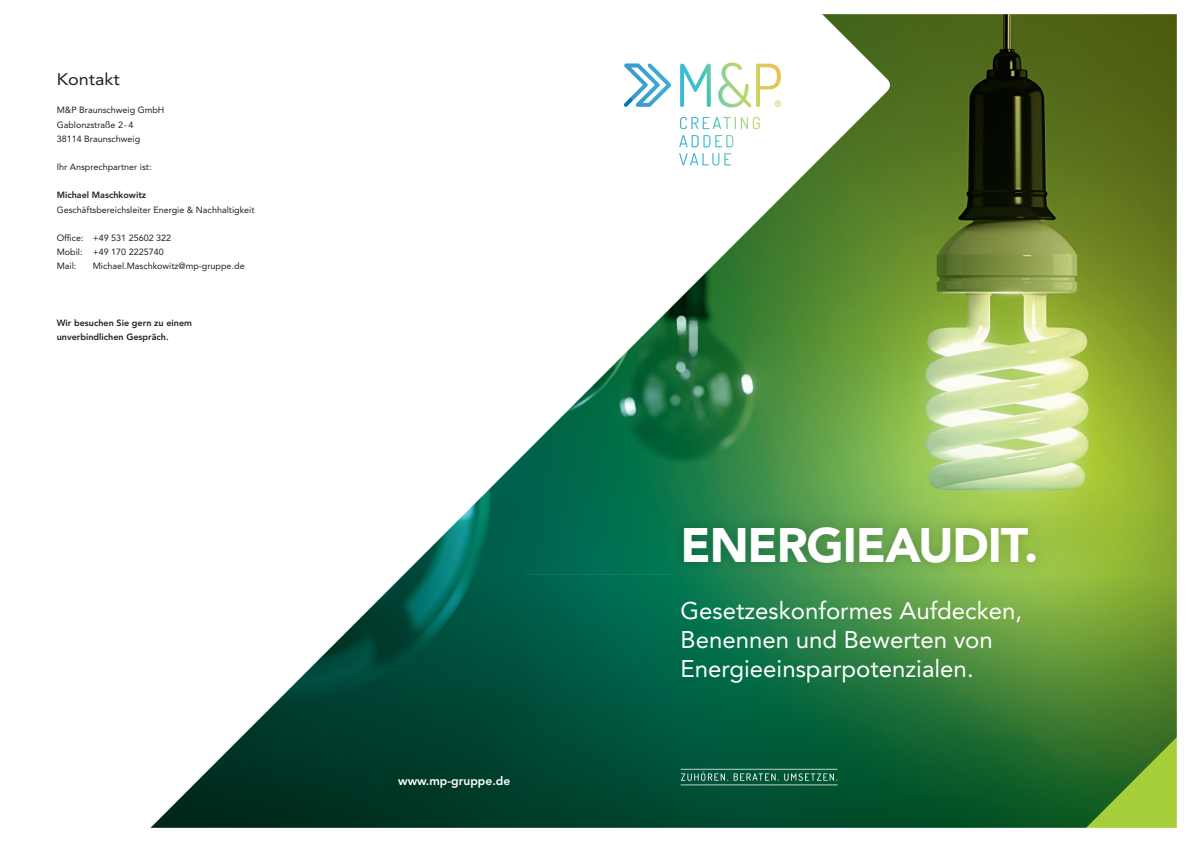
<style>
.page{position:relative;width:1191px;height:842px;background:#fff}
.page>*{position:absolute;margin:0;border:0;box-sizing:border-box;transform-origin:0 0}
.t1{font:900 48px "Avenir LT Std";letter-spacing:-.025em;color:#fff}
.t2{font:24px/28.8px "Avenir LT Std";color:#fff}
.t3{font:16.6px "Avenir LT Std";color:#231f20;scale:1.08 1}
.t4{font:800 12px "Avenir LT Std";color:#fff}
.t5{font:9px/14.2px "Avenir LT Std";color:#231f20}
.t6{font:800 9px/14.2px "Avenir LT Std";color:#231f20}
</style>
<div class="page">
<img style="left:150px;top:14px;width:1027px;height:814px">
<h3 class="t3" style="left:57px;top:70px;width:60px">Kontakt</h3>
<p class="t5" style="left:57px;top:103px;width:109px">M&amp;P Braunschweig GmbH<br>Gablonzstraße 2 - 4<br>38114 Braunschweig</p>
<p class="t5" style="left:57px;top:160px;width:96px">Ihr Ansprechpartner ist:</p>
<p class="t6" style="left:57px;top:188px;width:91px">Michael Maschkowitz</p>
<p class="t5" style="left:57px;top:202px;width:199px">Geschäftsbereichsleiter Energie &amp; Nachhaltigkeit</p>
<p class="t5" style="left:57px;top:231px;width:116px">Office: +49 531 25602 322<br>Mobil: +49 170 2225740<br>Mail:</p>
<p class="t5" style="left:93px;top:259px;width:153px">Michael.Maschkowitz@mp-gruppe.de</p>
<p class="t6" style="left:57px;top:316px;width:137px">Wir besuchen Sie gern zu einem unverbindlichen Gespräch.</p>
<h3 class="t4" style="left:398px;top:774px;width:114px">www.mp-gruppe.de</h3>
<h1 class="t1" style="left:680px;top:516px;width:359px">ENERGIEAUDIT.</h1>
<h2 class="t2" style="left:680px;top:597px;width:343px">Gesetzeskonformes Aufdecken,<br>Benennen und Bewerten von<br>Energieeinsparpotenzialen.</h2>
</div>
